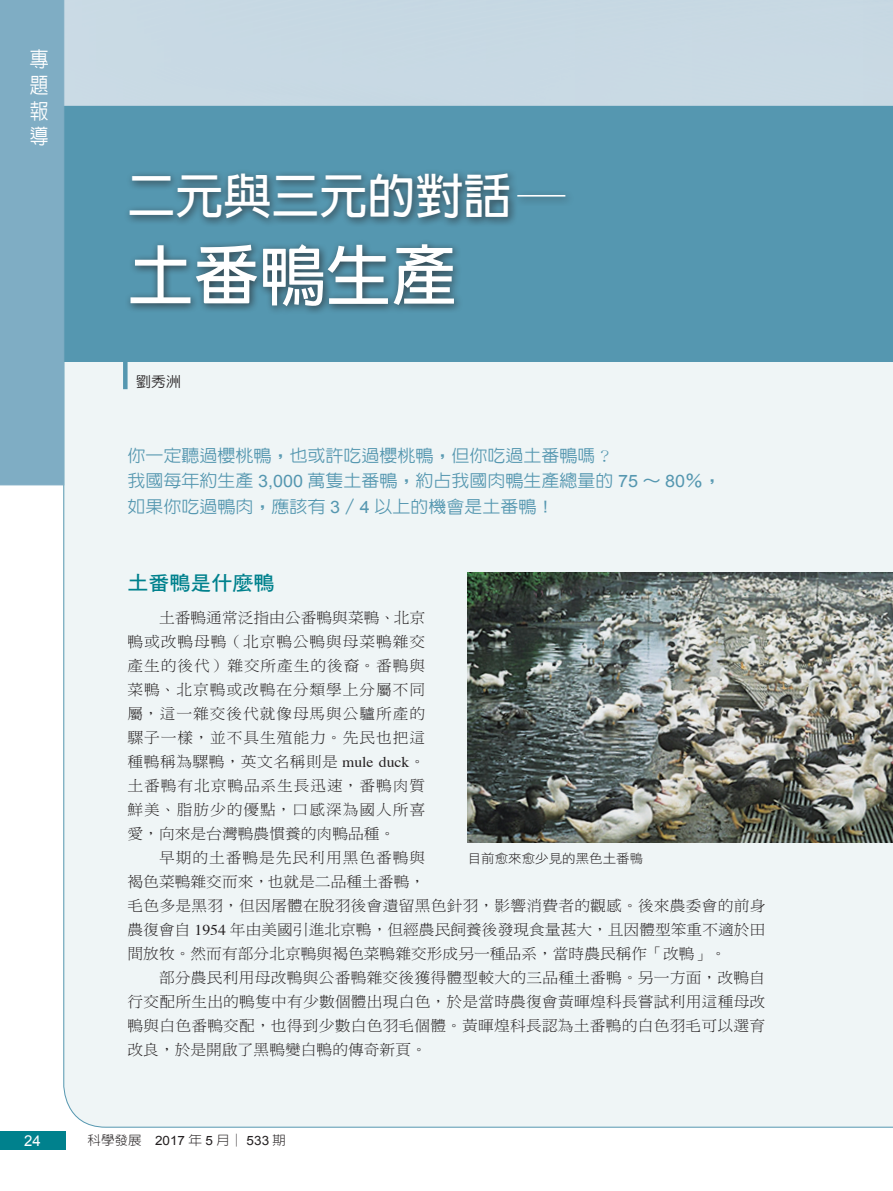
<style>
.page{position:relative;width:893px;height:1191px;background:#fff}
.page>*{position:absolute;margin:0;border:0;box-sizing:border-box;transform-origin:0 0}
.專題_一般_單元大標{font:700 66px "AR New Hei B5";color:#fff}
.專題_一般_單元大標-2{font:700 48px "AR New Hei B5";color:#fff}
.t1{font:500 21px/25.7px "AR New Hei B5";color:#fff;text-align:justify;scale:.9 1}
.專題_內文大標{font:19.95px "DF Hei Std W7";color:#00818d;scale:1.05 1}
.專題_單元介紹{font:500 17.1px "AR New Hei B5";color:#5597b0;scale:1.05 1}
.A_內文{font:15px/24px "DF Ming Std W3";color:#231f20;text-align:justify;scale:1.05 1}
.左頁碼{font:15px "Arial";color:#fff}
.專題_一般_作者{font:500 14.25px "AR New Hei B5";color:#231f20;scale:1.05 1}
.科學發展__年月_期{font:300 12.9px "AR New Hei B5";color:#231f20;scale:1.05 1}
.圖說{font:12.9px "DF Hei Std W3";color:#231f20;scale:1.05 1}
.s1{font-weight:700}
.s2{font-family:"Adobe Ming Std";font-weight:300}
.s3{font-family:"Arial";font-weight:400}
.s4{font-family:"Times"}
</style>
<div class="page">
<div style="left:63px;top:361px;width:830px;height:767px;background:#eff5f6"></div>
<div style="left:123px;top:361px;width:5px;height:28px;background:#5597b0"></div>
<div style="left:0;top:106px;width:893px;height:255px;background:#5597b0"></div>
<div style="left:0;top:0;width:64px;height:485px;background:#7fadc4"></div>
<div style="left:0;top:1131px;width:65px;height:18px;background:#00818d"></div>
<div style="left:124px;top:168px;width:452px;height:148px;background:#231f20;opacity:.75"></div>
<img style="left:468px;top:572px;width:425px;height:270px">
<h3 class="t1" style="left:30px;top:47px;width:22px">專題報導</h3>
<p class="專題_一般_單元大標-2" style="left:128px;top:172px;width:439px">二元與三元的對話 ─</p>
<p class="專題_一般_單元大標" style="left:128px;top:242px;width:331px">土番鴨生產</p>
<p class="專題_一般_作者" style="left:136px;top:374px;width:44px">劉秀洲</p>
<p class="專題_單元介紹" style="left:128px;top:446px;width:464px">你一定聽過櫻桃鴨<span class="s1">，</span>也或許吃過櫻桃鴨<span class="s1">，</span>但你吃過土番鴨嗎<span class="s2">？</span></p>
<p class="專題_單元介紹" style="left:128px;top:472px;width:567px">我國每年約生產 <span class="s3">3,000</span> 萬隻土番鴨<span class="s1">，</span>約占我國肉鴨生產總量的 <span class="s3">75</span> <span class="s1">～</span> <span class="s3">80</span><span class="s1">％，</span></p>
<p class="專題_單元介紹" style="left:128px;top:497px;width:408px">如果你吃過鴨肉<span class="s1">，</span>應該有 <span class="s3">3</span>／<span class="s3">4</span> 以上的機會是土番鴨<span class="s1">！</span></p>
<p class="專題_內文大標" style="left:128px;top:572px;width:141px">土番鴨是什麼鴨</p>
<p class="A_內文" style="left:128px;top:605px;width:285px;text-indent:31px">土番鴨通常泛指由公番鴨與菜鴨、北京鴨或改鴨母鴨（北京鴨公鴨與母菜鴨雜交產生的後代）雜交所產生的後裔。番鴨與菜鴨、北京鴨或改鴨在分類學上分屬不同屬，這一雜交後代就像母馬與公驢所產的騾子一樣，並不具生殖能力。先民也把這種鴨稱為騾鴨，英文名稱則是 <span class="s4">mule duck</span>。土番鴨有北京鴨品系生長迅速，番鴨肉質鮮美、脂肪少的優點，口感深為國人所喜愛，向來是台灣鴨農慣養的肉鴨品種。</p>
<p class="A_內文" style="left:128px;top:845px;width:609px;text-align:left;text-indent:31px">早期的土番鴨是先民利用黑色番鴨與<br>褐色菜鴨雜交而來，也就是二品種土番鴨，<br>毛色多是黑羽，但因屠體在脫羽後會遺留黑色針羽，影響消費者的觀感。後來農委會的前身農復會自 <span class="s4">1954</span> 年由美國引進北京鴨，但經農民飼養後發現食量甚大，且因體型笨重不適於田間放牧。然而有部分北京鴨與褐色菜鴨雜交形成另一種品系，當時農民稱作「改鴨」。</p>
<p class="A_內文" style="left:128px;top:965px;width:609px;text-indent:31px">部分農民利用母改鴨與公番鴨雜交後獲得體型較大的三品種土番鴨。另一方面，改鴨自行交配所生出的鴨隻中有少數個體出現白色，於是當時農復會黃暉煌科長嘗試利用這種母改鴨與白色番鴨交配，也得到少數白色羽毛個體。黃暉煌科長認為土番鴨的白色羽毛可以選育改良，於是開啟了黑鴨變白鴨的傳奇新頁。</p>
<p class="圖說" style="left:468px;top:851px;width:169px">目前愈來愈少見的黑色土番鴨</p>
<p class="左頁碼" style="left:24px;top:1131px;width:18px">24</p>
<p class="科學發展__年月_期" style="left:88px;top:1134px;width:190px">科學發展 <span class="s3">2017</span> 年 <span class="s3">5</span> 月│ <span class="s3">533</span> 期</p>
</div>
